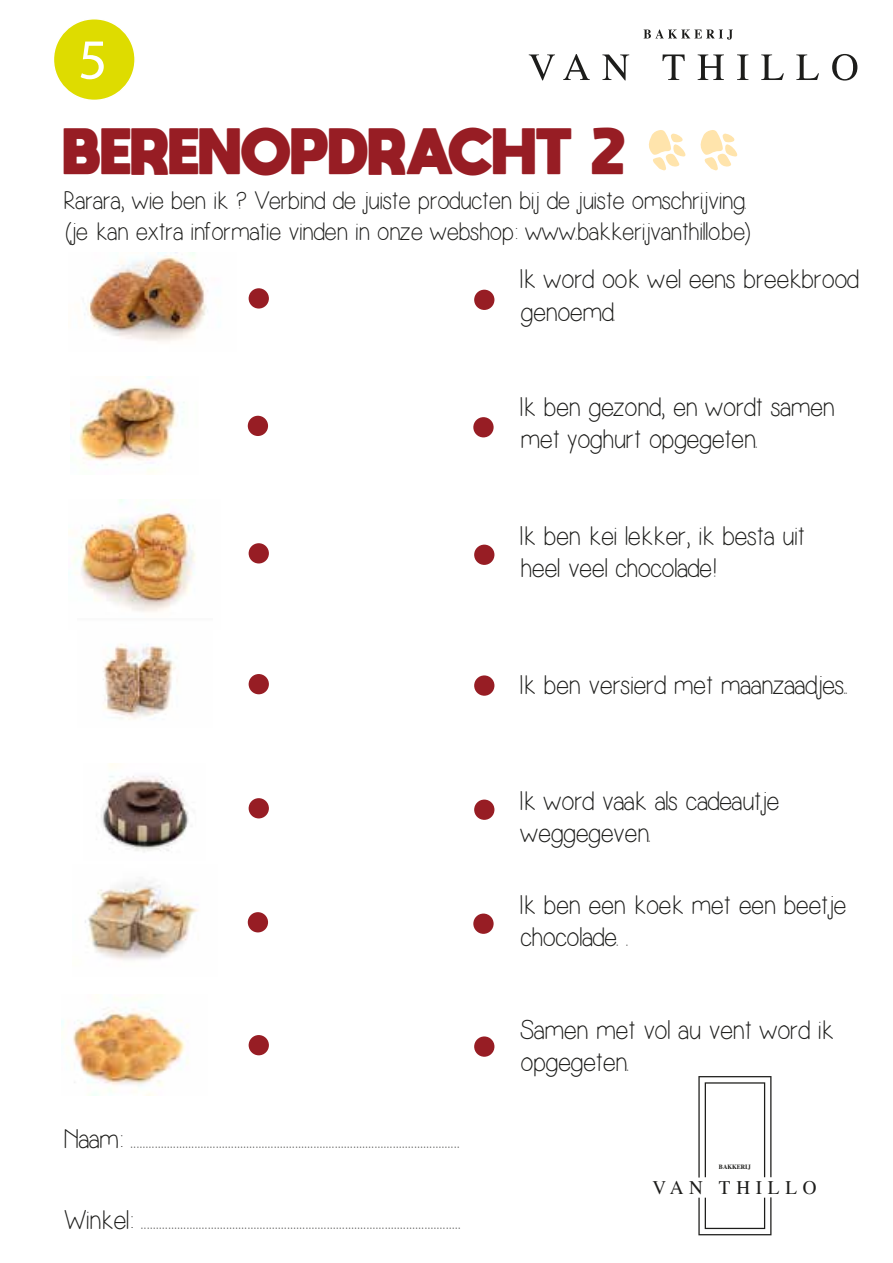
<style>
.page{position:relative;width:893px;height:1263px;background:#fff}
.page>*{position:absolute;margin:0;border:0;box-sizing:border-box;transform-origin:0 0}
.t1{font:57.15px "Myriad Pro";color:#fff}
.t2{font:800 45.9px "moon get";color:#971d24}
.t3{font:27px/32.4px "Simplicity";color:#1d1d1b}
.t4{font:25.5px/30.6px "Simplicity";color:#1d1d1b}
.t5{font:19.05px "Times";letter-spacing:.3em;color:#1d1d1b}
.t6{font:700 6.45px "Times";color:#1d1d1b;scale:.93 1}
</style>
<div class="page">
<div style="left:53px;top:19px;width:82px;height:81px;background:#dedc00;border-radius:50%"></div>
<div style="left:53px;top:18px;width:83px;height:83px;border:2px solid #fff;border-radius:50%"></div>
<svg style="left:648px;top:130px;width:38px;height:41px"></svg>
<svg style="left:698px;top:1197px;width:73px;height:38px"></svg>
<svg style="left:698px;top:1076px;width:73px;height:101px"></svg>
<svg style="left:700px;top:130px;width:38px;height:41px"></svg>
<svg style="left:644px;top:29px;width:89px;height:11px"></svg>
<svg style="left:529px;top:54px;width:26px;height:26px"></svg>
<svg style="left:563px;top:54px;width:27px;height:26px"></svg>
<svg style="left:602px;top:54px;width:27px;height:26px"></svg>
<svg style="left:662px;top:54px;width:23px;height:26px"></svg>
<svg style="left:698px;top:54px;width:26px;height:26px"></svg>
<svg style="left:737px;top:54px;width:11px;height:26px"></svg>
<svg style="left:761px;top:54px;width:23px;height:26px"></svg>
<svg style="left:796px;top:54px;width:23px;height:26px"></svg>
<svg style="left:832px;top:54px;width:25px;height:27px"></svg>
<img style="left:84px;top:252px;width:124px;height:90px">
<img style="left:70px;top:377px;width:114px;height:96px">
<img style="left:69px;top:500px;width:127px;height:112px">
<img style="left:103px;top:643px;width:73px;height:77px">
<img style="left:101px;top:764px;width:88px;height:88px">
<img style="left:85px;top:882px;width:114px;height:78px">
<img style="left:62px;top:1006px;width:126px;height:90px">
<div style="left:249px;top:288px;width:20px;height:21px;background:#971d24;border-radius:50%"></div>
<div style="left:248px;top:416px;width:20px;height:20px;background:#971d24;border-radius:50%"></div>
<div style="left:249px;top:543px;width:20px;height:20px;background:#971d24;border-radius:50%"></div>
<div style="left:249px;top:674px;width:20px;height:20px;background:#971d24;border-radius:50%"></div>
<div style="left:249px;top:798px;width:20px;height:20px;background:#971d24;border-radius:50%"></div>
<div style="left:248px;top:912px;width:20px;height:20px;background:#971d24;border-radius:50%"></div>
<div style="left:249px;top:1035px;width:20px;height:20px;background:#971d24;border-radius:50%"></div>
<div style="left:474px;top:290px;width:20px;height:20px;background:#971d24;border-radius:50%"></div>
<div style="left:473px;top:417px;width:21px;height:20px;background:#971d24;border-radius:50%"></div>
<div style="left:474px;top:545px;width:20px;height:20px;background:#971d24;border-radius:50%"></div>
<div style="left:474px;top:675px;width:20px;height:21px;background:#971d24;border-radius:50%"></div>
<div style="left:474px;top:799px;width:20px;height:21px;background:#971d24;border-radius:50%"></div>
<div style="left:473px;top:913px;width:21px;height:21px;background:#971d24;border-radius:50%"></div>
<div style="left:474px;top:1036px;width:20px;height:21px;background:#971d24;border-radius:50%"></div>
<h1 class="t1" style="left:37px;top:22px;width:72px">15</h1>
<h2 class="t2" style="left:64px;top:122px;width:563px">BERENOPDRACHT 2</h2>
<p class="t4" style="left:64px;top:186px;width:688px">Rarara, wie ben ik ? Verbind de juiste producten bij de juiste omschrijving. (je kan extra informatie vinden in onze webshop: www.bakkerijvanthillo.be)</p>
<p class="t3" style="left:520px;top:264px;width:339px">Ik word ook wel eens breekbrood genoemd.</p>
<p class="t3" style="left:520px;top:391px;width:315px">Ik ben gezond, en wordt samen met yoghurt opgegeten.</p>
<p class="t3" style="left:520px;top:520px;width:285px">Ik ben kei lekker, ik besta uit heel veel chocolade!</p>
<p class="t3" style="left:520px;top:670px;width:327px">Ik ben versierd met maanzaadjes.</p>
<p class="t3" style="left:520px;top:785px;width:260px">Ik word vaak als cadeautje weggegeven.</p>
<p class="t3" style="left:520px;top:889px;width:327px">Ik ben een koek met een beetje chocolade. .</p>
<p class="t3" style="left:64px;top:1123px;width:397px">Naam: ............................................................................................................</p>
<p class="t3" style="left:64px;top:1204px;width:398px">Winkel: .........................................................................................................</p>
<p class="t3" style="left:520px;top:1014px;width:315px">Samen met vol au vent word ik opgegeten.</p>
<p class="t6" style="left:719px;top:1160px;width:36px">BAKKERIJ</p>
<p class="t5" style="left:653px;top:1170px;width:166px">VAN THILLO</p>
</div>
